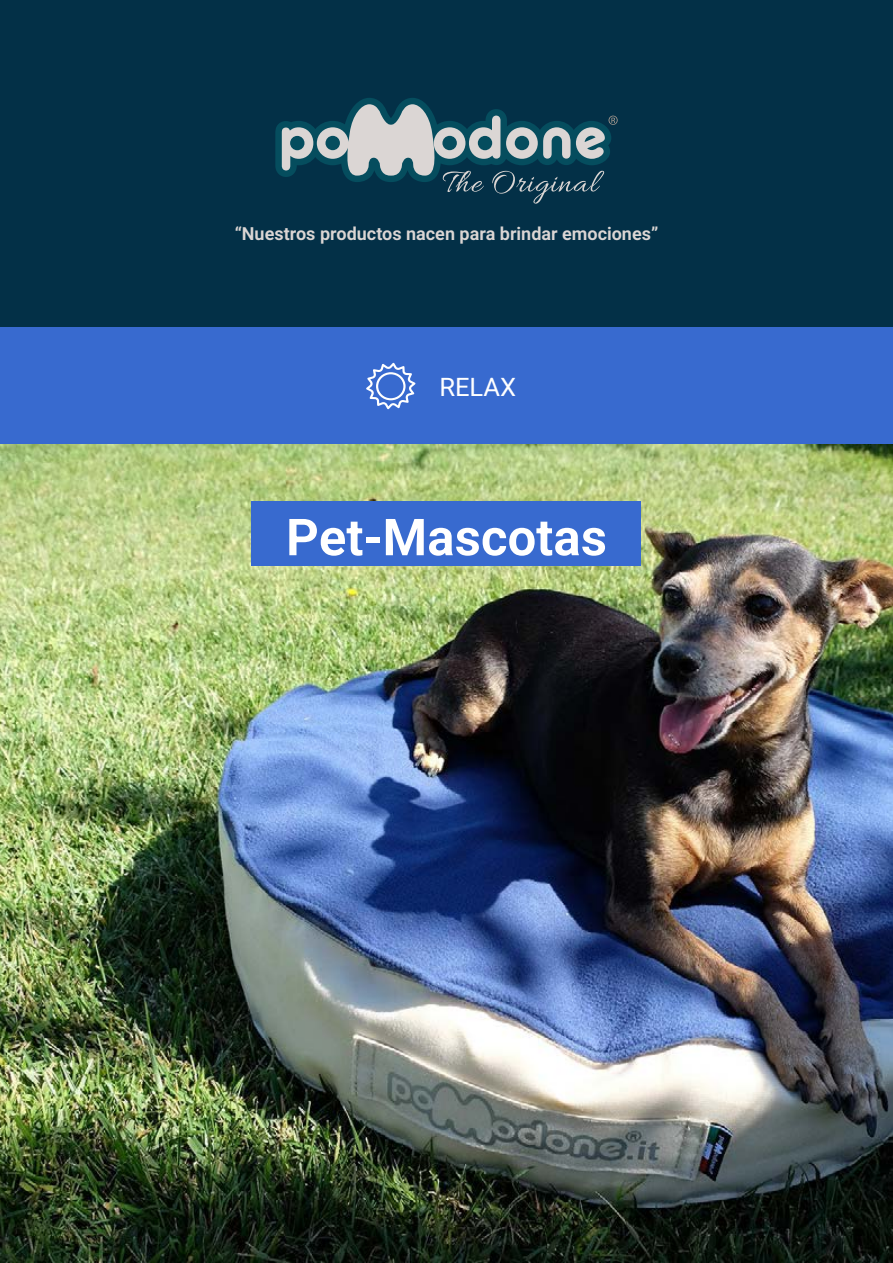
<style>
.page{position:relative;width:893px;height:1263px;background:#fff}
.page>*{position:absolute;margin:0;border:0;box-sizing:border-box;transform-origin:0 0}
.t1{font:600 51px "Heebo";color:#fff}
.t2{font:25.5px "Heebo";color:#fff}
.t3{font:600 18px "Heebo";color:#dbd6d4}
</style>
<div class="page">
<div style="left:0;top:0;width:893px;height:327px;background:#033047"></div>
<svg style="left:275px;top:98px;width:343px;height:106px"></svg>
<div style="left:0;top:327px;width:893px;height:118px;background:#386acf"></div>
<svg style="left:366px;top:363px;width:49px;height:46px"></svg>
<img style="left:0;top:445px;width:893px;height:818px">
<div style="left:252px;top:502px;width:389px;height:64px;background:#386acf"></div>
<p class="t3" style="left:235px;top:221px;width:425px">“Nuestros productos nacen para brindar emociones”</p>
<h2 class="t2" style="left:439px;top:369px;width:78px">RELAX</h2>
<h1 class="t1" style="left:286px;top:502px;width:323px">Pet-Mascotas</h1>
</div>
